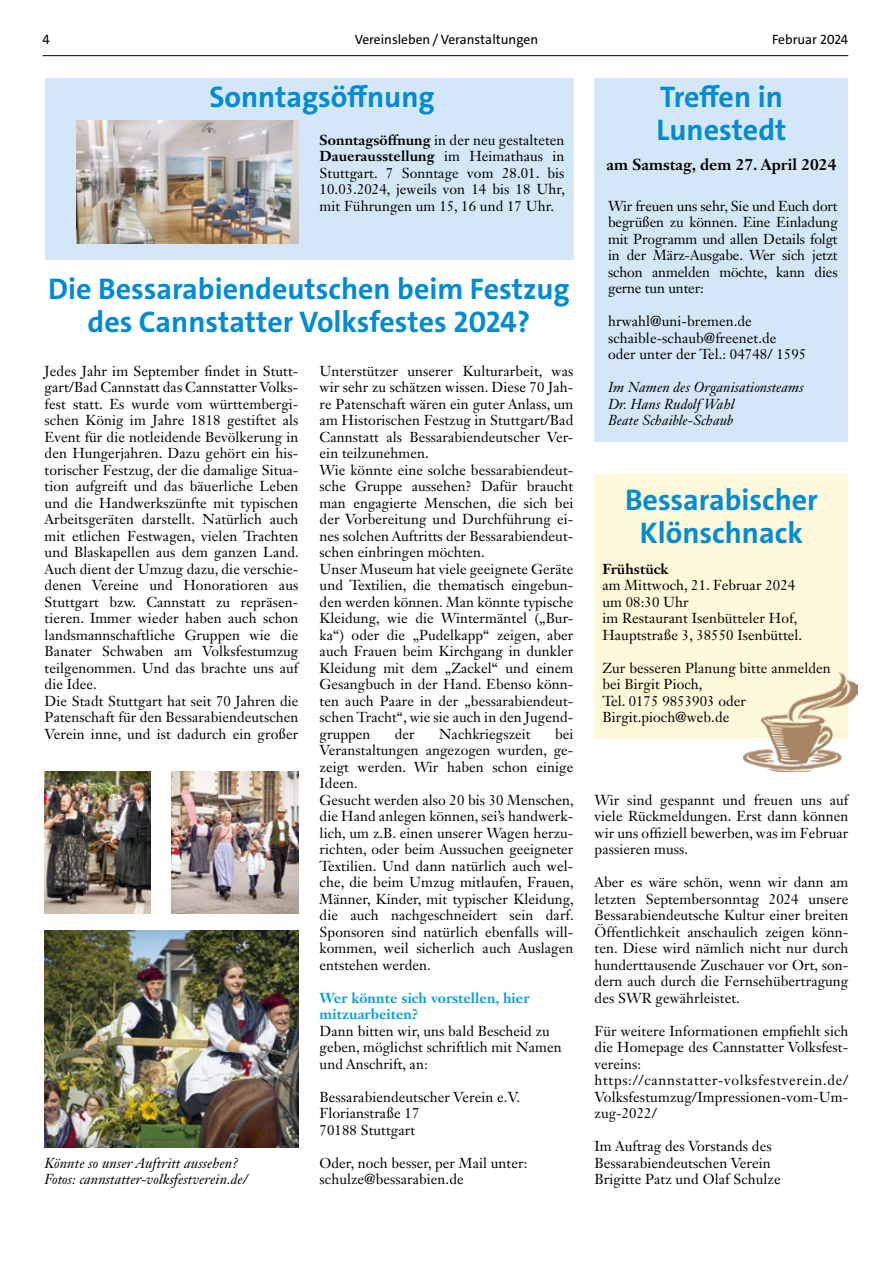
<style>
.page{position:relative;width:893px;height:1263px;background:#fff}
.page>*{position:absolute;margin:0;border:0;box-sizing:border-box;transform-origin:0 0}
.t1{font:700 30px/33px "The Sans";color:#008bd2;text-align:center}
.t2{font:700 15.75px "Janson Text LT Std";color:#000}
.t3{font:14.25px/16.5px "Janson Text LT Std";letter-spacing:.005em;color:#000}
.t4{font:italic 14.25px/16.5px "Janson Text LT Std";letter-spacing:.005em;color:#000}
.t5{font:700 14.25px/16.5px "Janson Text LT Std";letter-spacing:.005em;color:#009fe3}
.t6{font:700 14.25px "Janson Text LT Std";letter-spacing:.005em;color:#000}
.t7{font:13.5px "The Sans";color:#000}
.s1{font-weight:700}
</style>
<div class="page">
<hr style="left:43px;top:55px;width:805px;height:1px;background:#000">
<div style="left:595px;top:475px;width:253px;height:264px;background:#fff8da"></div>
<img style="left:743px;top:673px;width:114px;height:99px">
<div style="left:595px;top:79px;width:253px;height:363px;background:#d4e7f8"></div>
<div style="left:45px;top:79px;width:528px;height:181px;background:#d4e7f8"></div>
<img style="left:171px;top:772px;width:127px;height:142px">
<img style="left:45px;top:772px;width:105px;height:142px">
<img style="left:45px;top:930px;width:253px;height:218px">
<img style="left:77px;top:121px;width:221px;height:123px">
<p class="t7" style="left:43px;top:31px;width:9px">4</p>
<p class="t7" style="left:355px;top:31px;width:185px">Vereinsleben / Veranstaltungen</p>
<p class="t7" style="left:772px;top:31px;width:78px">Februar 2024</p>
<h1 class="t1" style="left:209px;top:81px;width:227px">Sonntagsöffnung</h1>
<p class="t3" style="left:320px;top:131px;width:247px;text-align:justify"><span class="s1">Sonntagsöffnung</span> in der neu gestalteten <span class="s1">Dauerausstellung</span> im Heimathaus in Stuttgart. 7 Sonntage vom 28.01. bis 10.03.2024, jeweils von 14 bis 18 Uhr, mit Führungen um 15, 16 und 17 Uhr.</p>
<h1 class="t1" style="left:48px;top:272px;width:523px">Die Bessarabiendeutschen beim Festzug des Cannstatter Volksfestes 2024?</h1>
<p class="t3" style="left:45px;top:362px;width:256px">Jedes Jahr im September findet in Stutt&shy;gart/Bad Cannstatt das Cannstatter Volks&shy;fest statt. Es wurde vom württembergi&shy;schen König im Jahre 1818 gestiftet als Event für die notleidende Bevölkerung in den Hungerjahren. Dazu gehört ein his&shy;torischer Festzug, der die damalige Situa&shy;tion aufgreift und das bäuerliche Leben und die Handwerkszünfte mit typischen Arbeitsgeräten darstellt. Natürlich auch mit etlichen Festwagen, vielen Trachten und Blaskapellen aus dem ganzen Land.<br>Auch dient der Umzug dazu, die verschie&shy;denen Vereine und Honoratioren aus Stuttgart bzw. Cannstatt zu repräsen&shy;tieren. Immer wieder haben auch schon landsmannschaftliche Gruppen wie die Banater Schwaben am Volksfestumzug teilgenommen. Und das brachte uns auf die Idee.<br>Die Stadt Stuttgart hat seit 70 Jahren die Patenschaft für den Bessarabiendeutschen Verein inne, und ist dadurch ein großer</p>
<p class="t3" style="left:320px;top:362px;width:255px">Unterstützer unserer Kulturarbeit, was wir sehr zu schätzen wissen. Diese 70 Jah&shy;re Patenschaft wären ein guter Anlass, um am Historischen Festzug in Stuttgart/Bad Cannstatt als Bessarabiendeutscher Ver&shy;ein teilzunehmen.<br>Wie könnte eine solche bessarabiendeut&shy;sche Gruppe aussehen? Dafür braucht man engagierte Menschen, die sich bei der Vorbereitung und Durchführung ei&shy;nes solchen Auftritts der Bessarabiendeut&shy;schen einbringen möchten.<br>Unser Museum hat viele geeignete Geräte und Textilien, die thematisch eingebun&shy;den werden können. Man könnte typische Kleidung, wie die Wintermäntel („Bur&shy;ka“) oder die „Pudelkapp“ zeigen, aber auch Frauen beim Kirchgang in dunkler Kleidung mit dem „Zackel“ und einem Gesangbuch in der Hand. Ebenso könn&shy;ten auch Paare in der „bessarabiendeut&shy;schen Tracht“, wie sie auch in den Jugend&shy;gruppen</p>
<p class="t3" style="left:320px;top:725px;width:256px;text-indent:235px">bei Veranstaltungen angezogen wurden, ge&shy;zeigt werden. Wir haben schon einige Ideen.<br>Gesucht werden also 20 bis 30 Menschen, die Hand anlegen können, sei’s handwerk&shy;lich, um z.B. einen unserer Wagen herzu&shy;richten, oder beim Aussuchen geeigneter Textilien. Und dann natürlich auch wel&shy;che, die beim Umzug mitlaufen, Frauen, Männer, Kinder, mit typischer Kleidung, die auch nachgeschneidert sein darf.<br>Sponsoren sind natürlich ebenfalls will&shy;kommen, weil sicherlich auch Auslagen entstehen werden.</p>
<p class="t5" style="left:320px;top:989px;width:211px">Wer könnte sich vorstellen, hier mitzuarbeiten?</p>
<p class="t3" style="left:320px;top:1022px;width:243px">Dann bitten wir, uns bald Bescheid zu geben, möglichst schriftlich mit Namen und Anschrift, an:</p>
<p class="t3" style="left:320px;top:1088px;width:202px">Bessarabiendeutscher Verein e.V.<br>Florianstraße 17<br>70188 Stuttgart</p>
<p class="t3" style="left:320px;top:1154px;width:209px">Oder, noch besser, per Mail unter: schulze@bessarabien.de</p>
<p class="t3" style="left:395px;top:725px;width:21px">der</p>
<p class="t3" style="left:439px;top:725px;width:93px">Nachkriegszeit</p>
<p class="t4" style="left:45px;top:1155px;width:205px">Könnte so unser Auftritt aussehen?<br>Fotos: cannstatter-volksfestverein.de/</p>
<h1 class="t1" style="left:657px;top:81px;width:131px;text-align:left">Treffen in<br>Lunestedt</h1>
<p class="t2" style="left:606px;top:154px;width:231px">am Samstag, dem 27. April 2024</p>
<p class="t3" style="left:608px;top:197px;width:231px;text-align:justify">Wir freuen uns sehr, Sie und Euch dort begrüßen zu können. Eine Einladung mit Programm und allen Details folgt in der März-Ausgabe. Wer sich jetzt schon anmelden möchte, kann dies gerne tun unter:</p>
<p class="t3" style="left:608px;top:313px;width:200px">hrwahl@uni-bremen.de schaible-schaub@freenet.de oder unter der Tel.: 04748/ 1595</p>
<p class="t4" style="left:608px;top:379px;width:197px">Im Namen des Organisationsteams<br>Dr. Hans Rudolf Wahl<br>Beate Schaible-Schaub</p>
<h1 class="t1" style="left:625px;top:484px;width:194px">Bessarabischer<br>Klönschnack</h1>
<p class="t6" style="left:602px;top:560px;width:68px">Frühstück</p>
<p class="t3" style="left:602px;top:577px;width:201px">am Mittwoch, 21. Februar 2024 um 08:30 Uhr<br>im Restaurant Isenbütteler Hof,<br>Hauptstraße 3, 38550 Isenbüttel.</p>
<p class="t3" style="left:602px;top:659px;width:230px">Zur besseren Planung bitte anmelden bei Birgit Pioch,<br>Tel. 0175 9853903 oder<br>Birgit.pioch@web.de</p>
<p class="t3" style="left:595px;top:791px;width:255px;text-align:justify">Wir sind gespannt und freuen uns auf viele Rückmeldungen. Erst dann können wir uns offiziell bewerben, was im Februar passieren muss.</p>
<p class="t3" style="left:595px;top:874px;width:255px;text-align:justify">Aber es wäre schön, wenn wir dann am letzten Septembersonntag 2024 unsere Bessarabiendeutsche Kultur einer breiten Öffentlichkeit anschaulich zeigen könn&shy;ten. Diese wird nämlich nicht nur durch hunderttausende Zuschauer vor Ort, son&shy;dern auch durch die Fernsehübertragung des SWR gewährleistet.</p>
<p class="t3" style="left:595px;top:1022px;width:255px">Für weitere Informationen empfiehlt sich die Homepage des Cannstatter Volksfest&shy;vereins: https://cannstatter-volksfestverein.de/<br>Volksfestumzug/Impressionen-vom-Um&shy;zug-2022/</p>
<p class="t3" style="left:595px;top:1138px;width:187px">Im Auftrag des Vorstands des<br>Bessarabiendeutschen Verein<br>Brigitte Patz und Olaf Schulze</p>
</div>
